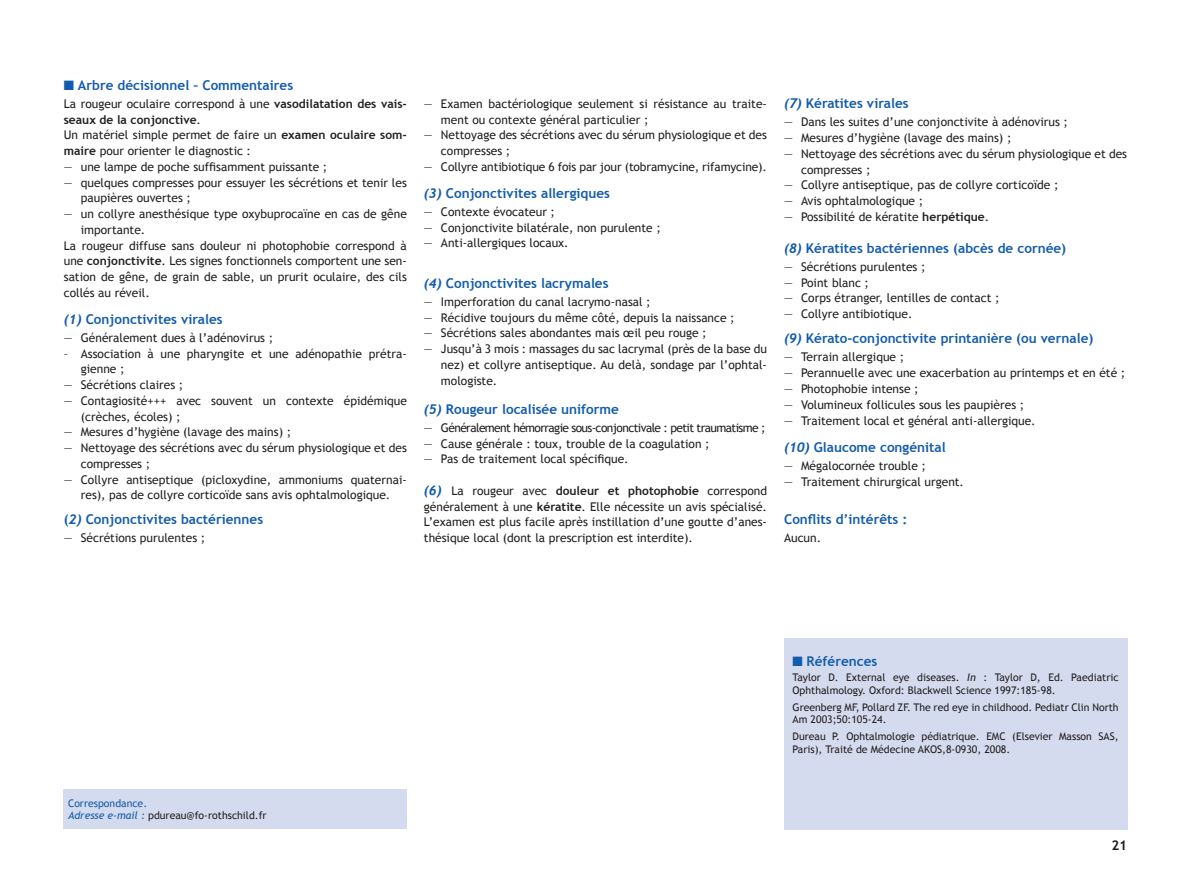
<style>
.page{position:relative;width:1191px;height:893px;background:#fff}
.page>*{position:absolute;margin:0;border:0;box-sizing:border-box;transform-origin:0 0}
.t1{font:700 13.5px "Trebuchet MS";color:#135cab}
.t2{font:700 13.5px "Trebuchet MS";color:#231f20}
.t3{font:12px/15.8px "Trebuchet MS";color:#231f20}
.t4{font:12px "Trebuchet MS";letter-spacing:-.05em;color:#231f20}
.t5{font:10.5px/12.8px "Trebuchet MS";color:#231f20}
.s1{font-weight:700}
.s2{font-family:"Trebuchet";font-style:italic}
.s3{font-family:"Trebuchet";font-weight:700;font-style:italic;font-size:13.5px;color:#135cab}
.s4{color:#135cab}
.s5{font-style:italic;color:#135cab}
.s6{font-style:italic}
</style>
<div class="page">
<div style="left:64px;top:789px;width:343px;height:40px;background:#d5dbee"></div>
<div style="left:784px;top:638px;width:343px;height:191px;background:#d5dbee"></div>
<p class="t1" style="left:64px;top:77px;width:231px">■ Arbre décisionnel – Commentaires</p>
<p class="t3" style="left:64px;top:96px;width:344px">La rougeur oculaire correspond à une <span class="s1">vasodilatation des vais&shy;seaux de la conjonctive</span>.<br>Un matériel simple permet de faire un <span class="s1">examen oculaire som&shy;maire</span> pour orienter le diagnostic :</p>
<p class="t3" style="left:64px;top:159px;width:265px">— une lampe de poche suffisamment puissante ;</p>
<p class="t3" style="left:81px;top:175px;width:327px;text-indent:-17px">— quelques compresses pour essuyer les sécrétions et tenir les paupières ouvertes ;</p>
<p class="t3" style="left:64px;top:206px;width:344px">— un collyre anesthésique type oxybuprocaïne en cas de gêne</p>
<p class="t3" style="left:81px;top:222px;width:66px">importante.</p>
<p class="t3" style="left:64px;top:238px;width:344px">La rougeur diffuse sans douleur ni photophobie correspond à</p>
<p class="t3" style="left:64px;top:253px;width:344px">une <span class="s1">conjonctivite</span>. Les signes fonctionnels comportent une sen-</p>
<p class="t3" style="left:64px;top:269px;width:344px">sation de gêne, de grain de sable, un prurit oculaire, des cils</p>
<p class="t3" style="left:64px;top:285px;width:87px">collés au réveil.</p>
<p class="t1" style="left:64px;top:311px;width:160px"><span class="s2">(1)</span> Conjonctivites virales</p>
<p class="t3" style="left:64px;top:330px;width:211px">— Généralement dues à l’adénovirus ;</p>
<p class="t3" style="left:81px;top:346px;width:327px;text-indent:-17px">– Association à une pharyngite et une adénopathie prétra&shy;gienne ;</p>
<p class="t3" style="left:64px;top:377px;width:121px">— Sécrétions claires ;</p>
<p class="t3" style="left:81px;top:393px;width:327px;text-indent:-17px">— Contagiosité+++ avec souvent un contexte épidémique (crèches, écoles) ;</p>
<p class="t3" style="left:64px;top:424px;width:229px">— Mesures d’hygiène (lavage des mains) ;</p>
<p class="t3" style="left:81px;top:440px;width:327px;text-indent:-17px">— Nettoyage des sécrétions avec du sérum physiologique et des compresses ;</p>
<p class="t3" style="left:64px;top:472px;width:344px;text-align:center">— Collyre antiseptique (picloxydine, ammoniums quaternai&shy;res), pas de collyre corticoïde sans avis ophtalmologique.</p>
<p class="t1" style="left:64px;top:510px;width:201px">(<span class="s2">2)</span> Conjonctivites bactériennes</p>
<p class="t3" style="left:64px;top:530px;width:143px">— Sécrétions purulentes ;</p>
<p class="t3" style="left:441px;top:96px;width:327px;text-indent:-17px">— Examen bactériologique seulement si résistance au traite&shy;ment ou contexte général particulier ;</p>
<p class="t3" style="left:441px;top:127px;width:327px;text-indent:-17px">— Nettoyage des sécrétions avec du sérum physiologique et des compresses ;</p>
<p class="t3" style="left:424px;top:159px;width:344px">— Collyre antibiotique 6 fois par jour (tobramycine, rifamycine).</p>
<p class="t1" style="left:424px;top:185px;width:188px"><span class="s2">(3)</span> Conjonctivites allergiques</p>
<p class="t3" style="left:424px;top:204px;width:133px">— Contexte évocateur ;</p>
<p class="t3" style="left:424px;top:220px;width:238px">— Conjonctivite bilatérale, non purulente ;</p>
<p class="t3" style="left:424px;top:235px;width:146px">— Anti-allergiques locaux.</p>
<p class="t1" style="left:424px;top:275px;width:186px"><span class="s2">(4)</span> Conjonctivites lacrymales</p>
<p class="t3" style="left:424px;top:294px;width:228px">— Imperforation du canal lacrymo-nasal ;</p>
<p class="t3" style="left:424px;top:310px;width:312px">— Récidive toujours du même côté, depuis la naissance ;</p>
<p class="t3" style="left:424px;top:325px;width:284px">— Sécrétions sales abondantes mais œil peu rouge ;</p>
<p class="t3" style="left:441px;top:341px;width:327px;text-align:justify;text-indent:-17px">— Jusqu’à 3 mois : massages du sac lacrymal (près de la base du nez) et collyre antiseptique. Au delà, sondage par l’ophtal&shy;mologiste.</p>
<p class="t1" style="left:424px;top:401px;width:196px"><span class="s2">(5)</span> Rougeur localisée uniforme</p>
<p class="t4" style="left:424px;top:421px;width:343px">— Généralement hémorragie sous-conjonctivale : petit traumatisme ;</p>
<p class="t3" style="left:424px;top:436px;width:287px">— Cause générale : toux, trouble de la coagulation ;</p>
<p class="t3" style="left:424px;top:451px;width:206px">— Pas de traitement local spécifique.</p>
<p class="t3" style="left:424px;top:483px;width:344px;text-align:justify"><span class="s3">(6)</span> La rougeur avec <span class="s1">douleur et photophobie</span> correspond généralement à une <span class="s1">kératite</span>. Elle nécessite un avis spécialisé.<br>L’examen est plus facile après instillation d’une goutte d’anes&shy;thésique local (dont la prescription est interdite).</p>
<p class="t1" style="left:784px;top:95px;width:126px"><span class="s2">(7)</span> Kératites virales</p>
<p class="t3" style="left:784px;top:114px;width:285px">— Dans les suites d’une conjonctivite à adénovirus ;</p>
<p class="t3" style="left:784px;top:130px;width:229px">— Mesures d’hygiène (lavage des mains) ;</p>
<p class="t3" style="left:801px;top:146px;width:327px;text-indent:-17px">— Nettoyage des sécrétions avec du sérum physiologique et des compresses ;</p>
<p class="t3" style="left:784px;top:177px;width:276px">— Collyre antiseptique, pas de collyre corticoïde ;</p>
<p class="t3" style="left:784px;top:193px;width:141px">— Avis ophtalmologique ;</p>
<p class="t3" style="left:784px;top:209px;width:206px">— Possibilité de kératite <span class="s1">herpétique</span>.</p>
<p class="t1" style="left:784px;top:240px;width:284px"><span class="s2">(8)</span> Kératites bactériennes (abcès de cornée)</p>
<p class="t3" style="left:784px;top:259px;width:143px">— Sécrétions purulentes ;</p>
<p class="t3" style="left:784px;top:275px;width:86px">— Point blanc ;</p>
<p class="t3" style="left:784px;top:291px;width:217px">— Corps étranger, lentilles de contact ;</p>
<p class="t3" style="left:784px;top:306px;width:130px">— Collyre antibiotique.</p>
<p class="t1" style="left:784px;top:330px;width:311px"><span class="s2">(9)</span> Kérato-conjonctivite printanière (ou vernale)</p>
<p class="t3" style="left:784px;top:349px;width:122px">— Terrain allergique ;</p>
<p class="t3" style="left:784px;top:365px;width:343px">— Perannuelle avec une exacerbation au printemps et en été ;</p>
<p class="t3" style="left:784px;top:381px;width:136px">— Photophobie intense ;</p>
<p class="t3" style="left:784px;top:397px;width:242px">— Volumineux follicules sous les paupières ;</p>
<p class="t3" style="left:784px;top:413px;width:253px">— Traitement local et général anti-allergique.</p>
<p class="t1" style="left:784px;top:439px;width:163px"><span class="s2">(10)</span> Glaucome congénital</p>
<p class="t3" style="left:784px;top:458px;width:143px">— Mégalocornée trouble ;</p>
<p class="t3" style="left:784px;top:474px;width:181px">— Traitement chirurgical urgent.</p>
<p class="t1" style="left:784px;top:511px;width:125px">Conflits d’intérêts :</p>
<p class="t3" style="left:784px;top:530px;width:39px">Aucun.</p>
<p class="t5" style="left:68px;top:797px;width:200px;line-height:12px"><span class="s4">Correspondance.<br></span><span class="s5">Adresse e-mail :</span> pdureau@fo-rothschild.fr</p>
<p class="t1" style="left:792px;top:653px;width:86px">■ Références</p>
<p class="t5" style="left:792px;top:671px;width:327px">Taylor D. External eye diseases. <span class="s6">In</span> : Taylor D, Ed. Paediatric<br>Ophthalmology. Oxford: Blackwell Science 1997:185-98.</p>
<p class="t5" style="left:792px;top:701px;width:327px">Greenberg MF, Pollard ZF. The red eye in childhood. Pediatr Clin North<br>Am 2003;50:105-24.</p>
<p class="t5" style="left:792px;top:730px;width:327px">Dureau P. Ophtalmologie pédiatrique. EMC (Elsevier Masson SAS,<br>Paris), Traité de Médecine AKOS,8-0930, 2008.</p>
<p class="t2" style="left:1111px;top:837px;width:17px">21</p>
</div>
